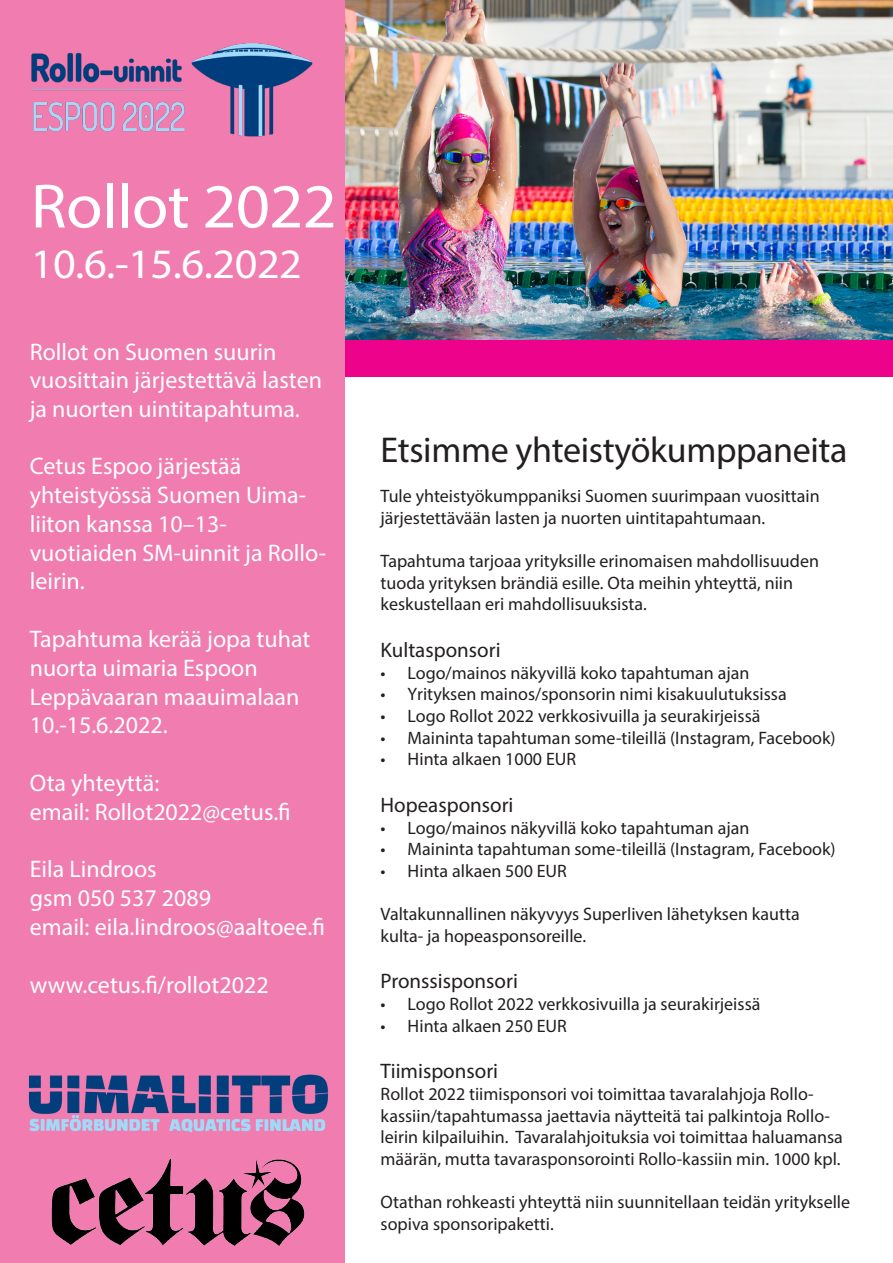
<style>
.page{position:relative;width:893px;height:1263px;background:#fff}
.page>*{position:absolute;margin:0;border:0;box-sizing:border-box;transform-origin:0 0}
.headline{font:63px "Myriad Pro";letter-spacing:-.01em;color:#fff;scale:1.05 1}
.headline-2{font:42px "Myriad Pro";letter-spacing:-.01em;color:#fff;scale:1.05 1}
.t1{font:36px "Myriad Pro";letter-spacing:-.01em;color:#231f20}
.t2{font:24px/28.8px "Myriad Pro";color:#fff}
.t3{font:21px "Myriad Pro";color:#231f20}
.t4{font:18px/21.6px "Myriad Pro";color:#231f20}
</style>
<div class="page">
<img style="left:344px;top:0;width:549px;height:341px">
<div style="left:323px;top:341px;width:570px;height:36px;background:#ed028c"></div>
<div style="left:0;top:0;width:344px;height:1263px;background:#f17cb0"></div>
<img style="left:51px;top:1158px;width:254px;height:88px">
<img style="left:28px;top:1074px;width:301px;height:59px">
<img style="left:31px;top:43px;width:282px;height:94px">
<p class="headline" style="left:31px;top:167px;width:293px">Rollot 2022</p>
<p class="headline-2" style="left:31px;top:238px;width:260px">10.6.-15.6.2022</p>
<p class="t2" style="left:30px;top:337px;width:294px">Rollot on Suomen suurin vuosittain järjestettävä lasten ja nuorten uintitapahtuma.</p>
<p class="t2" style="left:30px;top:451px;width:298px">Cetus Espoo järjestää yhteistyössä Suomen Uima&shy;liiton kanssa 10–13- vuotiaiden SM-uinnit ja Rollo&shy;leirin.</p>
<p class="t2" style="left:30px;top:624px;width:282px">Tapahtuma kerää jopa tuhat nuorta uimaria Espoon</p>
<p class="t2" style="left:30px;top:682px;width:271px">Leppävaaran maauimalaan<br>10.-15.6.2022.</p>
<p class="t2" style="left:30px;top:768px;width:131px">Ota yhteyttä:</p>
<p class="t2" style="left:30px;top:797px;width:263px">email: Rollot2022@cetus.fi</p>
<p class="t2" style="left:30px;top:854px;width:129px">Eila Lindroos</p>
<p class="t2" style="left:30px;top:883px;width:183px">gsm 050 537 2089</p>
<p class="t2" style="left:30px;top:912px;width:297px">email: eila.lindroos@aaltoee.fi</p>
<p class="t2" style="left:30px;top:970px;width:240px">www.cetus.fi/rollot2022</p>
<p class="t1" style="left:381px;top:427px;width:468px">Etsimme yhteistyökumppaneita</p>
<p class="t4" style="left:381px;top:485px;width:441px">Tule yhteistyökumppaniksi Suomen suurimpaan vuosittain järjestettävään lasten ja nuorten uintitapahtumaan.</p>
<p class="t4" style="left:381px;top:550px;width:440px">Tapahtuma tarjoaa yrityksille erinomaisen mahdollisuuden tuoda yrityksen brändiä esille. Ota meihin yhteyttä, niin keskustellaan eri mahdollisuuksista.</p>
<p class="t3" style="left:381px;top:637px;width:122px">Kultasponsori</p>
<p class="t4" style="left:381px;top:662px;width:370px">• Logo/mainos näkyvillä koko tapahtuman ajan</p>
<p class="t4" style="left:381px;top:683px;width:408px">• Yrityksen mainos/sponsorin nimi kisakuulutuksissa</p>
<p class="t4" style="left:381px;top:705px;width:381px">• Logo Rollot 2022 verkkosivuilla ja seurakirjeissä</p>
<p class="t4" style="left:381px;top:726px;width:457px">• Maininta tapahtuman some-tileillä (Instagram, Facebook)</p>
<p class="t4" style="left:381px;top:748px;width:197px">• Hinta alkaen 1000 EUR</p>
<p class="t3" style="left:381px;top:792px;width:134px">Hopeasponsori</p>
<p class="t4" style="left:381px;top:816px;width:370px">• Logo/mainos näkyvillä koko tapahtuman ajan</p>
<p class="t4" style="left:381px;top:838px;width:457px">• Maininta tapahtuman some-tileillä (Instagram, Facebook)</p>
<p class="t4" style="left:381px;top:860px;width:188px">• Hinta alkaen 500 EUR</p>
<p class="t4" style="left:381px;top:903px;width:421px">Valtakunnallinen näkyvyys Superliven lähetyksen kautta kulta- ja hopeasponsoreille.</p>
<p class="t3" style="left:381px;top:968px;width:139px">Pronssisponsori</p>
<p class="t4" style="left:381px;top:993px;width:381px">• Logo Rollot 2022 verkkosivuilla ja seurakirjeissä</p>
<p class="t4" style="left:381px;top:1014px;width:188px">• Hinta alkaen 250 EUR</p>
<p class="t3" style="left:381px;top:1058px;width:119px">Tiimisponsori</p>
<p class="t4" style="left:381px;top:1083px;width:464px">Rollot 2022 tiimisponsori voi toimittaa tavaralahjoja Rollo&shy;kassiin/tapahtumassa jaettavia näytteitä tai palkintoja Rollo&shy;leirin kilpailuihin. Tavaralahjoituksia voi toimittaa haluamansa määrän, mutta tavarasponsorointi Rollo-kassiin min. 1000 kpl.</p>
<p class="t4" style="left:381px;top:1191px;width:471px">Otathan rohkeasti yhteyttä niin suunnitellaan teidän yritykselle sopiva sponsoripaketti.</p>
</div>
